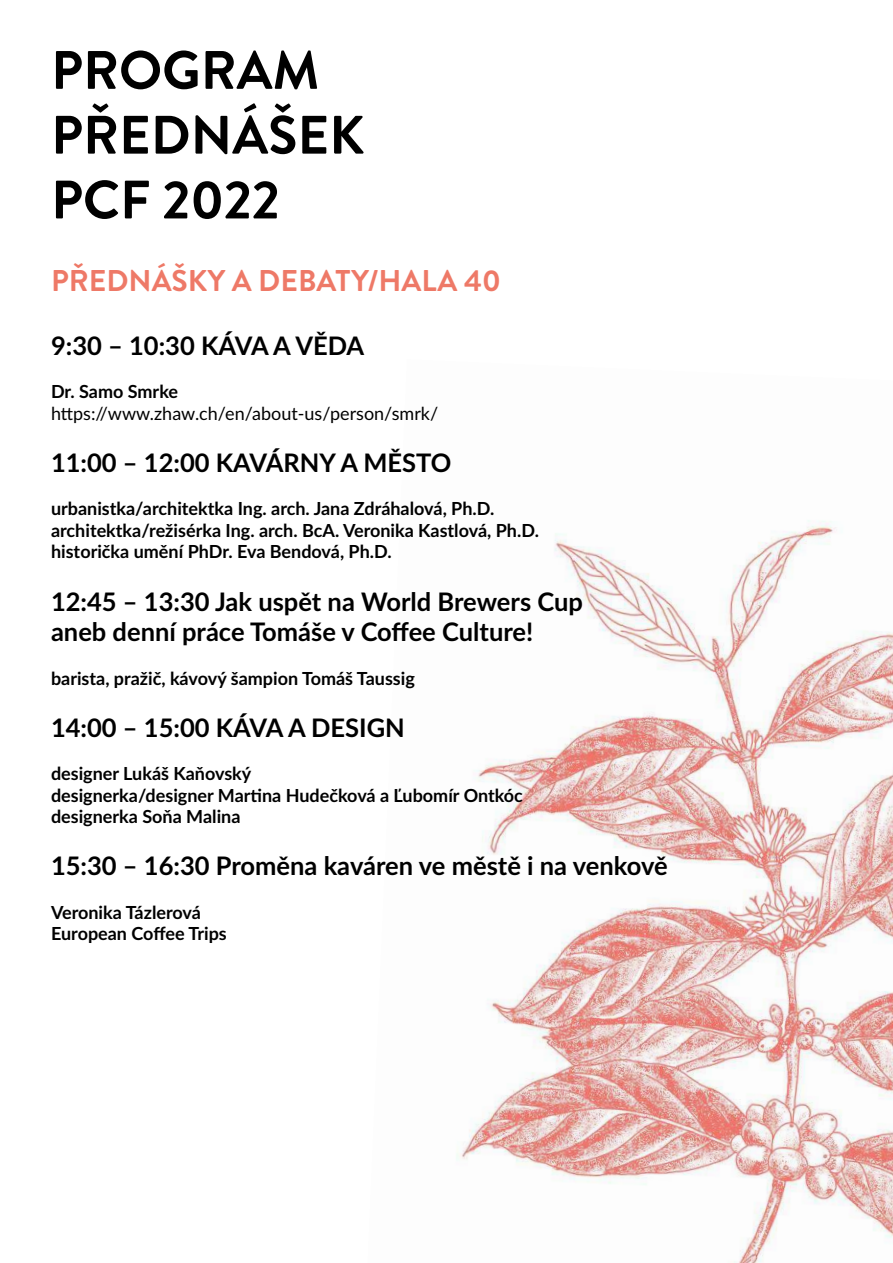
<style>
.page{position:relative;width:893px;height:1263px;background:#fff}
.page>*{position:absolute;margin:0;border:0;box-sizing:border-box;transform-origin:0 0}
.t1{font:700 54px/64.8px "Brandon Grotesque";color:#000}
.t2{font:700 30px "Brandon Grotesque";color:#ee7967}
.t3{font:700 25.5px/30.6px "Lato";color:#000}
.t4{font:700 18px/21.6px "Lato";color:#000}
.t5{font:18px "Lato";color:#000}
</style>
<div class="page">
<img style="left:456px;top:520px;width:437px;height:743px">
<h1 class="t1" style="left:51px;top:38px;width:315px">PROGRAM<br>PŘEDNÁŠEK<br>PCF 2022</h1>
<h2 class="t2" style="left:51px;top:263px;width:451px">PŘEDNÁŠKY A DEBATY/HALA 40</h2>
<h3 class="t3" style="left:51px;top:329px;width:315px">9:30 – 10:30 KÁVA A VĚDA</h3>
<p class="t4" style="left:51px;top:380px;width:129px">Dr. Samo Smrke</p>
<p class="t5" style="left:51px;top:400px;width:389px">https://www.zhaw.ch/en/about-us/person/smrk/</p>
<h3 class="t3" style="left:51px;top:446px;width:402px">11:00 – 12:00 KAVÁRNY A MĚSTO</h3>
<p class="t4" style="left:51px;top:497px;width:489px">urbanistka/architektka Ing. arch. Jana Zdráhalová, Ph.D. architektka/režisérka Ing. arch. BcA. Veronika Kastlová, Ph.D. historička umění PhDr. Eva Bendová, Ph.D.</p>
<h3 class="t3" style="left:51px;top:585px;width:533px">12:45 – 13:30 Jak uspět na World Brewers Cup aneb denní práce Tomáše v Coffee Culture!</h3>
<p class="t4" style="left:51px;top:666px;width:365px">barista, pražič, kávový šampion Tomáš Taussig</p>
<h3 class="t3" style="left:51px;top:711px;width:355px">14:00 – 15:00 KÁVA A DESIGN</h3>
<p class="t4" style="left:51px;top:762px;width:473px">designer Lukáš Kaňovský<br>designerka/designer Martina Hudečková a Ľubomír Ontkóc designerka Soňa Malina</p>
<h3 class="t3" style="left:51px;top:850px;width:618px">15:30 – 16:30 Proměna kaváren ve městě i na venkově</h3>
<p class="t4" style="left:51px;top:900px;width:177px">Veronika Tázlerová<br>European Coffee Trips</p>
</div>
